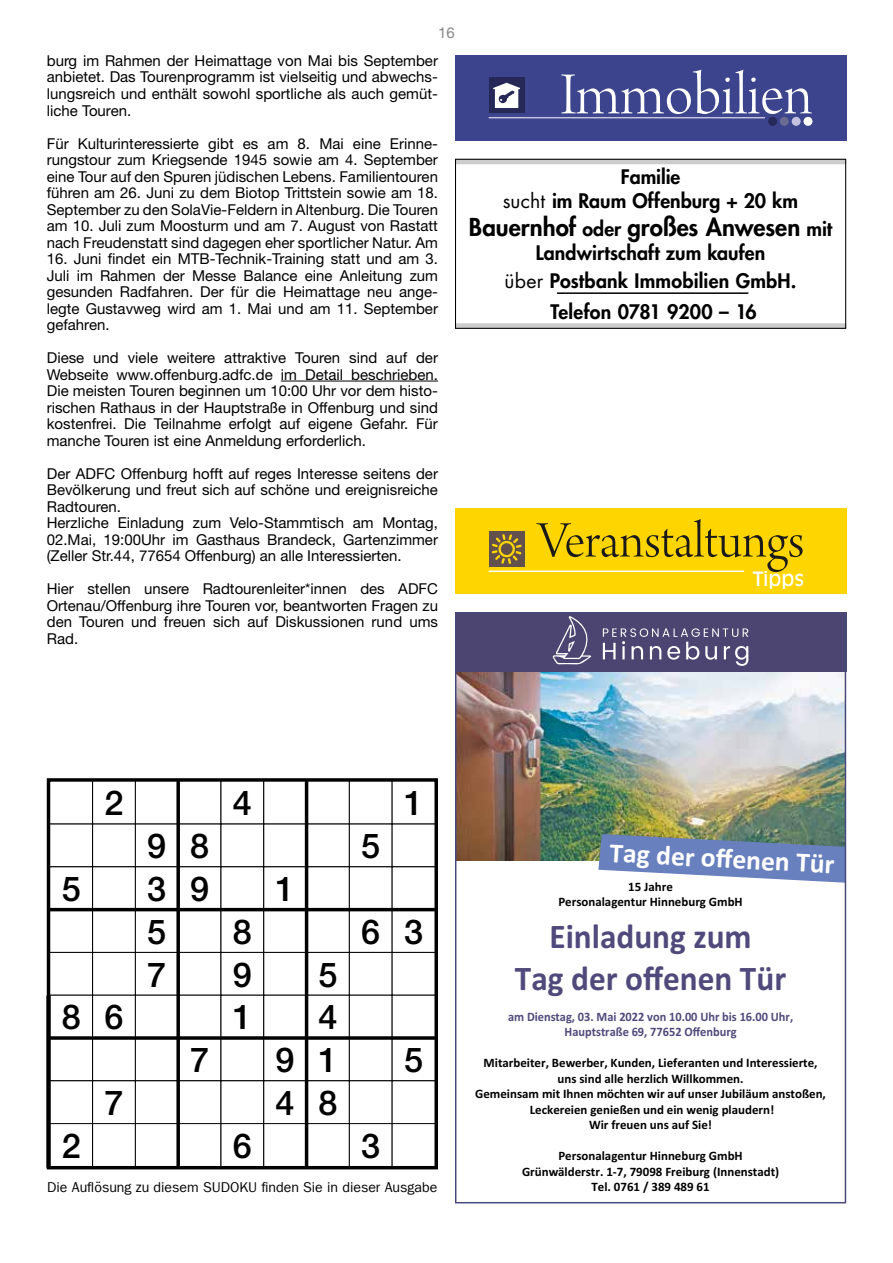
<style>
.page{position:relative;width:893px;height:1263px;background:#fff}
.page>*{position:absolute;margin:0;border:0;box-sizing:border-box;transform-origin:0 0}
.t1{font:63px "Arno Pro Light Display";color:#fff}
.t2{font:54px "Arno Pro Light Display";letter-spacing:-.005em;color:#1a1a1a}
.t3{font:700 34.8px/41.7px "Calibri";color:#4f4a7b;text-align:center;scale:.96 1}
.t4{font:500 34.2px/42.8px "Helvetica Neue LT Std";color:#000;text-align:justify}
.t5{font:700 27.6px "Calibri";color:#fff}
.t6{font:800 24px "Futura Std";color:#000}
.t7{font:800 19.5px/23.4px "Futura Std";letter-spacing:.005em;color:#000;text-align:center}
.t8{font:19.5px "Antique Olive";color:#fff}
.t9{font:15px/16.5px "Helvetica Neue LT Std";color:#000;text-align:justify}
.t10{font:15px "Helvetica Neue LT Std";color:#878787}
.t11{font:14.25px "Franklin Gothic LT Com";color:#000}
.t12{font:700 12.9px/15.5px "Calibri";color:#000;text-align:center}
.t13{font:700 12.9px/15.5px "Calibri";color:#4f4a7b;text-align:center;scale:.96 1}
.s1{font-weight:400}
.s2{font-size:19.5px}
</style>
<div class="page">
<hr style="left:281px;top:381px;width:157px;height:1px;background:#000">
<svg style="left:457px;top:161px;width:387px;height:166px"></svg>
<div style="left:455px;top:159px;width:391px;height:170px;border:1px solid #000"></div>
<div style="left:455px;top:55px;width:391px;height:85px;background:#3c448d"></div>
<div style="left:803px;top:117px;width:9px;height:9px;background:#fff;border-radius:50%"></div>
<div style="left:792px;top:117px;width:9px;height:9px;background:#c4c1de;border-radius:50%"></div>
<div style="left:780px;top:117px;width:9px;height:9px;background:#6b6a91;border-radius:50%"></div>
<div style="left:768px;top:117px;width:9px;height:9px;background:#262857;border-radius:50%"></div>
<hr style="left:489px;top:117px;width:276px;height:1px;background:#c4c1de">
<div style="left:489px;top:77px;width:36px;height:36px;background:#262857"></div>
<svg style="left:493px;top:83px;width:27px;height:25px"></svg>
<img style="left:455px;top:612px;width:391px;height:591px">
<div style="left:455px;top:509px;width:391px;height:85px;background:#ffd500"></div>
<div style="left:489px;top:531px;width:36px;height:36px;background:#62504c"></div>
<hr style="left:489px;top:570px;width:255px;height:2px;background:#fff">
<svg style="left:492px;top:534px;width:30px;height:30px"></svg>
<svg style="left:47px;top:778px;width:391px;height:392px"></svg>
<p class="t10" style="left:438px;top:24px;width:18px">16</p>
<p class="t9" style="left:47px;top:52px;width:393px">burg im Rahmen der Heimattage von Mai bis September anbietet. Das Tourenprogramm ist vielseitig und abwechs&shy;lungsreich und enthält sowohl sportliche als auch gemüt&shy;liche Touren.</p>
<p class="t9" style="left:47px;top:135px;width:393px">Für Kulturinteressierte gibt es am 8. Mai eine Erinne&shy;rungstour zum Kriegsende 1945 sowie am 4. September eine Tour auf den Spuren jüdischen Lebens. Familientouren führen am 26. Juni zu dem Biotop Trittstein sowie am 18.<br>September zu den SolaVie-Feldern in Altenburg. Die Touren am 10. Juli zum Moosturm und am 7. August von Rastatt nach Freudenstatt sind dagegen eher sportlicher Natur. Am</p>
<p class="t9" style="left:47px;top:250px;width:393px">16. Juni findet ein MTB-Technik-Training statt und am 3.<br>Juli im Rahmen der Messe Balance eine Anleitung zum gesunden Radfahren. Der für die Heimattage neu ange&shy;legte Gustavweg wird am 1. Mai und am 11. September gefahren.</p>
<p class="t9" style="left:47px;top:349px;width:393px">Diese und viele weitere attraktive Touren sind auf der Webseite www.offenburg.adfc.de im Detail beschrieben.<br>Die meisten Touren beginnen um 10:00 Uhr vor dem histo&shy;rischen Rathaus in der Hauptstraße in Offenburg und sind kostenfrei. Die Teilnahme erfolgt auf eigene Gefahr. Für manche Touren ist eine Anmeldung erforderlich.</p>
<p class="t9" style="left:47px;top:465px;width:393px;text-align:left">Der ADFC Offenburg hofft auf reges Interesse seitens der Bevölkerung und freut sich auf schöne und ereignisreiche Radtouren.<br>Herzliche Einladung zum Velo-Stammtisch am Montag, 02.Mai, 19:00Uhr im Gasthaus Brandeck, Gartenzimmer (Zeller Str.44, 77654 Offenburg) an alle Interessierten.</p>
<p class="t9" style="left:47px;top:580px;width:393px">Hier stellen unsere Radtourenleiter*innen des ADFC Ortenau/Offenburg ihre Touren vor, beantworten Fragen zu den Touren und freuen sich auf Diskussionen rund ums Rad.</p>
<h1 class="t1" style="left:560px;top:60px;width:254px">Immobilien</h1>
<h3 class="t7" style="left:503px;top:165px;width:297px">Familie<br><span class="s1">sucht</span> im Raum Offenburg + 20 km</h3>
<h3 class="t6" style="left:469px;top:212px;width:365px">Bauernhof <span class="s2">oder</span> großes Anwesen <span class="s2">mit</span></h3>
<h3 class="t7" style="left:505px;top:239px;width:294px;line-height:27.6px">Landwirtschaft zum kaufen<br><span class="s1">über</span> Postbank Immobilien GmbH.</h3>
<h3 class="t7" style="left:550px;top:301px;width:208px">Telefon 0781 9200 – 16</h3>
<h2 class="t2" style="left:538px;top:511px;width:268px">Veranstaltungs</h2>
<h3 class="t8" style="left:753px;top:567px;width:53px">Tipps</h3>
<h3 class="t4" style="left:104px;top:782px;width:21px">2</h3>
<h3 class="t4" style="left:233px;top:782px;width:21px">4</h3>
<h3 class="t4" style="left:404px;top:782px;width:21px">1</h3>
<h3 class="t4" style="left:62px;top:867px;width:21px">5</h3>
<h3 class="t4" style="left:62px;top:995px;width:21px">8</h3>
<h3 class="t4" style="left:104px;top:995px;width:21px">6</h3>
<h3 class="t4" style="left:104px;top:1081px;width:21px">7</h3>
<h3 class="t4" style="left:147px;top:824px;width:21px">9<br>3<br>5<br>7</h3>
<h3 class="t4" style="left:190px;top:824px;width:21px">8<br>9</h3>
<h3 class="t4" style="left:190px;top:1038px;width:21px">7</h3>
<h3 class="t4" style="left:233px;top:910px;width:21px">8<br>9<br>1</h3>
<h3 class="t4" style="left:276px;top:867px;width:21px">1</h3>
<h3 class="t4" style="left:276px;top:1038px;width:21px">9<br>4</h3>
<h3 class="t4" style="left:318px;top:953px;width:21px">5<br>4<br>1<br>8</h3>
<h3 class="t4" style="left:361px;top:824px;width:21px">5</h3>
<h3 class="t4" style="left:361px;top:910px;width:21px">6</h3>
<h3 class="t4" style="left:404px;top:910px;width:21px">3</h3>
<h3 class="t4" style="left:404px;top:1038px;width:21px">5</h3>
<h3 class="t4" style="left:62px;top:1124px;width:21px">2</h3>
<h3 class="t4" style="left:233px;top:1124px;width:21px">6</h3>
<h3 class="t4" style="left:361px;top:1124px;width:21px">3</h3>
<p class="t11" style="left:47px;top:1179px;width:392px">Die Auflösung zu diesem SUDOKU finden Sie in dieser Ausgabe</p>
<h3 class="t5" style="left:611px;top:835px;width:227px;rotate:3deg">Tag der off enen Tür</h3>
<p class="t12" style="left:558px;top:878px;width:186px">15 Jahre<br>Personalagentur Hinneburg GmbH</p>
<h3 class="t3" style="left:515px;top:914px;width:284px">Einladung zum<br>Tag der offenen Tür</h3>
<p class="t13" style="left:508px;top:1008px;width:299px">am Dienstag, 03. Mai 2022 von 10.00 Uhr bis 16.00 Uhr,<br>Hauptstraße 69, 77652 Offenburg</p>
<p class="t12" style="left:475px;top:1054px;width:352px">Mitarbeiter, Bewerber, Kunden, Lieferanten und Interessierte, uns sind alle herzlich Willkommen.<br>Gemeinsam mit Ihnen möchten wir auf unser Jubiläum anstoßen, Leckereien genießen und ein wenig plaudern!<br>Wir freuen uns auf Sie!</p>
<p class="t12" style="left:522px;top:1147px;width:259px">Personalagentur Hinneburg GmbH<br>Grünwälderstr. 1-7, 79098 Freiburg (Innenstadt)<br>Tel. 0761 / 389 489 61</p>
</div>
